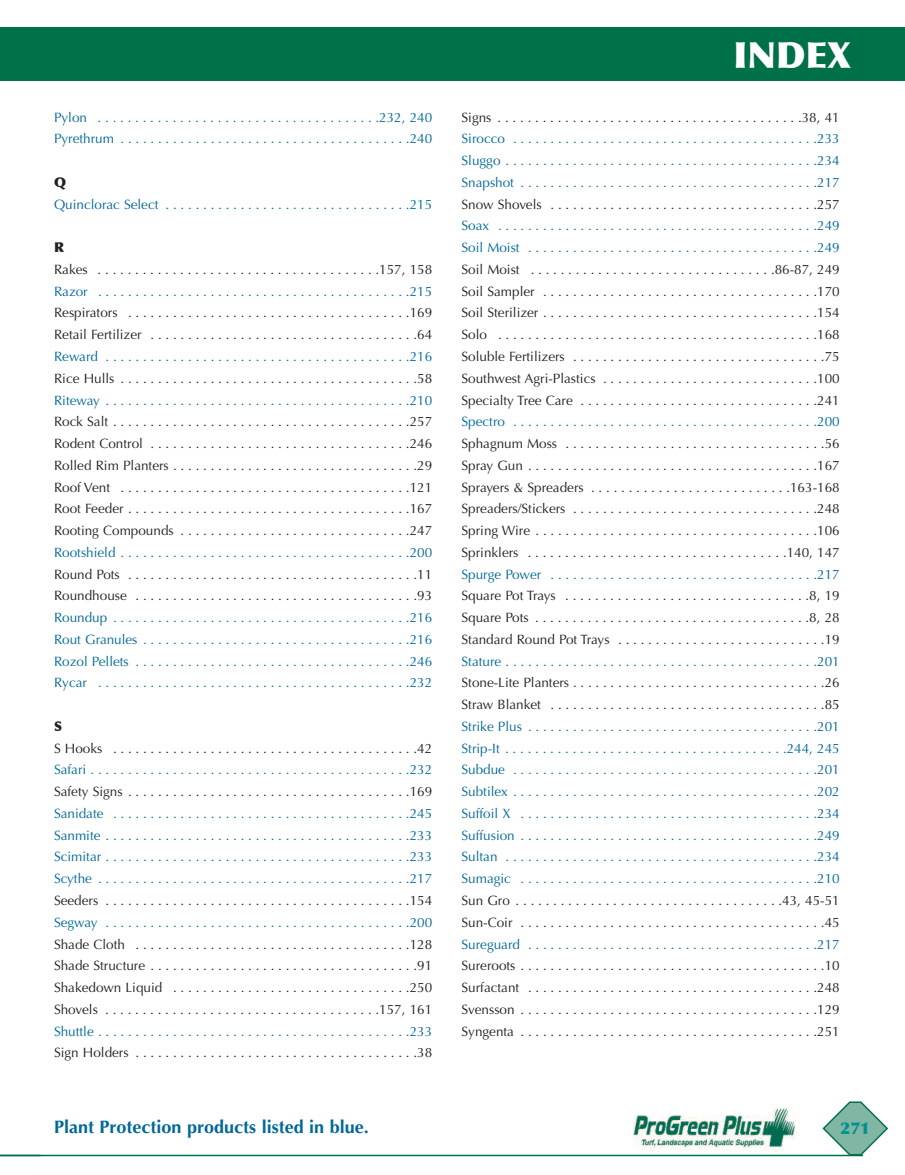
<style>
.page{position:relative;width:905px;height:1175px;background:#fff}
.page>*{position:absolute;margin:0;border:0;box-sizing:border-box;transform-origin:0 0}
.t1{font:900 36px "Optima";color:#fff}
.t2{font:700 18px "Optima";color:#016899}
.t3{font:900 16.5px "Optima";color:#009290}
.t4{font:13.5px/21.8px "Optima";color:#231f20;text-align:justify}
.t5{font:13.5px/21.8px "Optima";color:#016899;text-align:justify}
.t6{font:900 13.5px "Optima";color:#231f20}
</style>
<div class="page">
<svg style="left:822px;top:1101px;width:66px;height:54px"></svg>
<img style="left:633px;top:1107px;width:162px;height:43px">
<hr style="left:0;top:1154px;width:862px;height:2px;background:#007049">
<div style="left:0;top:27px;width:904px;height:54px;background:#007049"></div>
<p class="t5" style="left:54px;top:106px;width:380px">Pylon . . . . . . . . . . . . . . . . . . . . . . . . . . . . . . . . . . . . . .232, 240<br>Pyrethrum . . . . . . . . . . . . . . . . . . . . . . . . . . . . . . . . . . . . . . .240</p>
<p class="t6" style="left:54px;top:174px;width:14px">Q</p>
<p class="t5" style="left:54px;top:193px;width:380px">Quinclorac Select . . . . . . . . . . . . . . . . . . . . . . . . . . . . . . . . .215</p>
<p class="t6" style="left:54px;top:239px;width:12px">R</p>
<p class="t4" style="left:54px;top:259px;width:379px">Rakes . . . . . . . . . . . . . . . . . . . . . . . . . . . . . . . . . . . . . .157, 158</p>
<p class="t5" style="left:54px;top:280px;width:380px">Razor . . . . . . . . . . . . . . . . . . . . . . . . . . . . . . . . . . . . . . . . . .215</p>
<p class="t4" style="left:54px;top:302px;width:380px">Respirators . . . . . . . . . . . . . . . . . . . . . . . . . . . . . . . . . . . . . .169<br>Retail Fertilizer . . . . . . . . . . . . . . . . . . . . . . . . . . . . . . . . . . . .64</p>
<p class="t5" style="left:54px;top:346px;width:380px">Reward . . . . . . . . . . . . . . . . . . . . . . . . . . . . . . . . . . . . . . . . .216</p>
<p class="t4" style="left:54px;top:367px;width:379px">Rice Hulls . . . . . . . . . . . . . . . . . . . . . . . . . . . . . . . . . . . . . . . .58</p>
<p class="t5" style="left:54px;top:389px;width:380px">Riteway . . . . . . . . . . . . . . . . . . . . . . . . . . . . . . . . . . . . . . . . .210</p>
<p class="t4" style="left:54px;top:411px;width:380px">Rock Salt . . . . . . . . . . . . . . . . . . . . . . . . . . . . . . . . . . . . . . . .257<br>Rodent Control . . . . . . . . . . . . . . . . . . . . . . . . . . . . . . . . . . .246<br>Rolled Rim Planters . . . . . . . . . . . . . . . . . . . . . . . . . . . . . . . . .29<br>Roof Vent . . . . . . . . . . . . . . . . . . . . . . . . . . . . . . . . . . . . . . .121<br>Root Feeder . . . . . . . . . . . . . . . . . . . . . . . . . . . . . . . . . . . . . .167<br>Rooting Compounds . . . . . . . . . . . . . . . . . . . . . . . . . . . . . . .247</p>
<p class="t5" style="left:54px;top:541px;width:380px">Rootshield . . . . . . . . . . . . . . . . . . . . . . . . . . . . . . . . . . . . . . .200</p>
<p class="t4" style="left:54px;top:563px;width:379px">Round Pots . . . . . . . . . . . . . . . . . . . . . . . . . . . . . . . . . . . . . . .11<br>Roundhouse . . . . . . . . . . . . . . . . . . . . . . . . . . . . . . . . . . . . . .93</p>
<p class="t5" style="left:54px;top:607px;width:380px">Roundup . . . . . . . . . . . . . . . . . . . . . . . . . . . . . . . . . . . . . . . .216<br>Rout Granules . . . . . . . . . . . . . . . . . . . . . . . . . . . . . . . . . . . .216<br>Rozol Pellets . . . . . . . . . . . . . . . . . . . . . . . . . . . . . . . . . . . . .246<br>Rycar . . . . . . . . . . . . . . . . . . . . . . . . . . . . . . . . . . . . . . . . . .232</p>
<p class="t6" style="left:54px;top:718px;width:10px">S</p>
<p class="t4" style="left:54px;top:737px;width:379px">S Hooks . . . . . . . . . . . . . . . . . . . . . . . . . . . . . . . . . . . . . . . . .42</p>
<p class="t5" style="left:54px;top:759px;width:380px">Safari . . . . . . . . . . . . . . . . . . . . . . . . . . . . . . . . . . . . . . . . . . .232</p>
<p class="t4" style="left:54px;top:781px;width:380px">Safety Signs . . . . . . . . . . . . . . . . . . . . . . . . . . . . . . . . . . . . . .169</p>
<p class="t5" style="left:54px;top:802px;width:380px">Sanidate . . . . . . . . . . . . . . . . . . . . . . . . . . . . . . . . . . . . . . . .245<br>Sanmite . . . . . . . . . . . . . . . . . . . . . . . . . . . . . . . . . . . . . . . . .233<br>Scimitar . . . . . . . . . . . . . . . . . . . . . . . . . . . . . . . . . . . . . . . . .233<br>Scythe . . . . . . . . . . . . . . . . . . . . . . . . . . . . . . . . . . . . . . . . . .217</p>
<p class="t4" style="left:54px;top:889px;width:379px">Seeders . . . . . . . . . . . . . . . . . . . . . . . . . . . . . . . . . . . . . . . . .154</p>
<p class="t5" style="left:54px;top:911px;width:380px">Segway . . . . . . . . . . . . . . . . . . . . . . . . . . . . . . . . . . . . . . . . .200</p>
<p class="t4" style="left:54px;top:933px;width:380px">Shade Cloth . . . . . . . . . . . . . . . . . . . . . . . . . . . . . . . . . . . . .128<br>Shade Structure . . . . . . . . . . . . . . . . . . . . . . . . . . . . . . . . . . . .91<br>Shakedown Liquid . . . . . . . . . . . . . . . . . . . . . . . . . . . . . . . .250<br>Shovels . . . . . . . . . . . . . . . . . . . . . . . . . . . . . . . . . . . . .157, 161</p>
<p class="t5" style="left:54px;top:1020px;width:379px">Shuttle . . . . . . . . . . . . . . . . . . . . . . . . . . . . . . . . . . . . . . . . . .233</p>
<p class="t4" style="left:54px;top:1042px;width:380px">Sign Holders . . . . . . . . . . . . . . . . . . . . . . . . . . . . . . . . . . . . . .38</p>
<h2 class="t2" style="left:54px;top:1116px;width:316px">Plant Protection products listed in blue.</h2>
<h1 class="t1" style="left:733px;top:34px;width:119px">INDEX</h1>
<p class="t4" style="left:461px;top:106px;width:379px">Signs . . . . . . . . . . . . . . . . . . . . . . . . . . . . . . . . . . . . . . . . .38, 41</p>
<p class="t5" style="left:461px;top:128px;width:380px">Sirocco . . . . . . . . . . . . . . . . . . . . . . . . . . . . . . . . . . . . . . . . .233<br>Sluggo . . . . . . . . . . . . . . . . . . . . . . . . . . . . . . . . . . . . . . . . . .234<br>Snapshot . . . . . . . . . . . . . . . . . . . . . . . . . . . . . . . . . . . . . . . .217</p>
<p class="t4" style="left:461px;top:193px;width:379px">Snow Shovels . . . . . . . . . . . . . . . . . . . . . . . . . . . . . . . . . . . .257</p>
<p class="t5" style="left:461px;top:215px;width:380px">Soax . . . . . . . . . . . . . . . . . . . . . . . . . . . . . . . . . . . . . . . . . . .249<br>Soil Moist . . . . . . . . . . . . . . . . . . . . . . . . . . . . . . . . . . . . . . .249</p>
<p class="t4" style="left:461px;top:259px;width:380px">Soil Moist . . . . . . . . . . . . . . . . . . . . . . . . . . . . . . . . .86-87, 249<br>Soil Sampler . . . . . . . . . . . . . . . . . . . . . . . . . . . . . . . . . . . . .170<br>Soil Sterilizer . . . . . . . . . . . . . . . . . . . . . . . . . . . . . . . . . . . . .154<br>Solo . . . . . . . . . . . . . . . . . . . . . . . . . . . . . . . . . . . . . . . . . . .168<br>Soluble Fertilizers . . . . . . . . . . . . . . . . . . . . . . . . . . . . . . . . . .75<br>Southwest Agri-Plastics . . . . . . . . . . . . . . . . . . . . . . . . . . . . .100<br>Specialty Tree Care . . . . . . . . . . . . . . . . . . . . . . . . . . . . . . . .241</p>
<p class="t5" style="left:461px;top:411px;width:379px">Spectro . . . . . . . . . . . . . . . . . . . . . . . . . . . . . . . . . . . . . . . . .200</p>
<p class="t4" style="left:461px;top:433px;width:380px">Sphagnum Moss . . . . . . . . . . . . . . . . . . . . . . . . . . . . . . . . . . .56<br>Spray Gun . . . . . . . . . . . . . . . . . . . . . . . . . . . . . . . . . . . . . . .167<br>Sprayers &amp; Spreaders . . . . . . . . . . . . . . . . . . . . . . . . . . .163-168<br>Spreaders/Stickers . . . . . . . . . . . . . . . . . . . . . . . . . . . . . . . . .248<br>Spring Wire . . . . . . . . . . . . . . . . . . . . . . . . . . . . . . . . . . . . . .106<br>Sprinklers . . . . . . . . . . . . . . . . . . . . . . . . . . . . . . . . . . .140, 147</p>
<p class="t5" style="left:461px;top:563px;width:379px">Spurge Power . . . . . . . . . . . . . . . . . . . . . . . . . . . . . . . . . . . .217</p>
<p class="t4" style="left:461px;top:585px;width:380px">Square Pot Trays . . . . . . . . . . . . . . . . . . . . . . . . . . . . . . . . .8, 19<br>Square Pots . . . . . . . . . . . . . . . . . . . . . . . . . . . . . . . . . . . . .8, 28<br>Standard Round Pot Trays . . . . . . . . . . . . . . . . . . . . . . . . . . . .19</p>
<p class="t5" style="left:461px;top:650px;width:379px">Stature . . . . . . . . . . . . . . . . . . . . . . . . . . . . . . . . . . . . . . . . . .201</p>
<p class="t4" style="left:461px;top:672px;width:380px">Stone-Lite Planters . . . . . . . . . . . . . . . . . . . . . . . . . . . . . . . . . .26<br>Straw Blanket . . . . . . . . . . . . . . . . . . . . . . . . . . . . . . . . . . . . .85</p>
<p class="t5" style="left:461px;top:715px;width:380px">Strike Plus . . . . . . . . . . . . . . . . . . . . . . . . . . . . . . . . . . . . . . .201<br>Strip-It . . . . . . . . . . . . . . . . . . . . . . . . . . . . . . . . . . . . . .244, 245<br>Subdue . . . . . . . . . . . . . . . . . . . . . . . . . . . . . . . . . . . . . . . . .201<br>Subtilex . . . . . . . . . . . . . . . . . . . . . . . . . . . . . . . . . . . . . . . . .202<br>Suffoil X . . . . . . . . . . . . . . . . . . . . . . . . . . . . . . . . . . . . . . . .234<br>Suffusion . . . . . . . . . . . . . . . . . . . . . . . . . . . . . . . . . . . . . . . .249<br>Sultan . . . . . . . . . . . . . . . . . . . . . . . . . . . . . . . . . . . . . . . . . .234<br>Sumagic . . . . . . . . . . . . . . . . . . . . . . . . . . . . . . . . . . . . . . . .210</p>
<p class="t4" style="left:461px;top:889px;width:380px">Sun Gro . . . . . . . . . . . . . . . . . . . . . . . . . . . . . . . . . . . .43, 45-51<br>Sun-Coir . . . . . . . . . . . . . . . . . . . . . . . . . . . . . . . . . . . . . . . . .45</p>
<p class="t5" style="left:461px;top:933px;width:379px">Sureguard . . . . . . . . . . . . . . . . . . . . . . . . . . . . . . . . . . . . . . .217</p>
<p class="t4" style="left:461px;top:955px;width:380px">Sureroots . . . . . . . . . . . . . . . . . . . . . . . . . . . . . . . . . . . . . . . . .10<br>Surfactant . . . . . . . . . . . . . . . . . . . . . . . . . . . . . . . . . . . . . . .248<br>Svensson . . . . . . . . . . . . . . . . . . . . . . . . . . . . . . . . . . . . . . . .129<br>Syngenta . . . . . . . . . . . . . . . . . . . . . . . . . . . . . . . . . . . . . . . .251</p>
<p class="t3" style="left:840px;top:1117px;width:31px">271</p>
</div>
